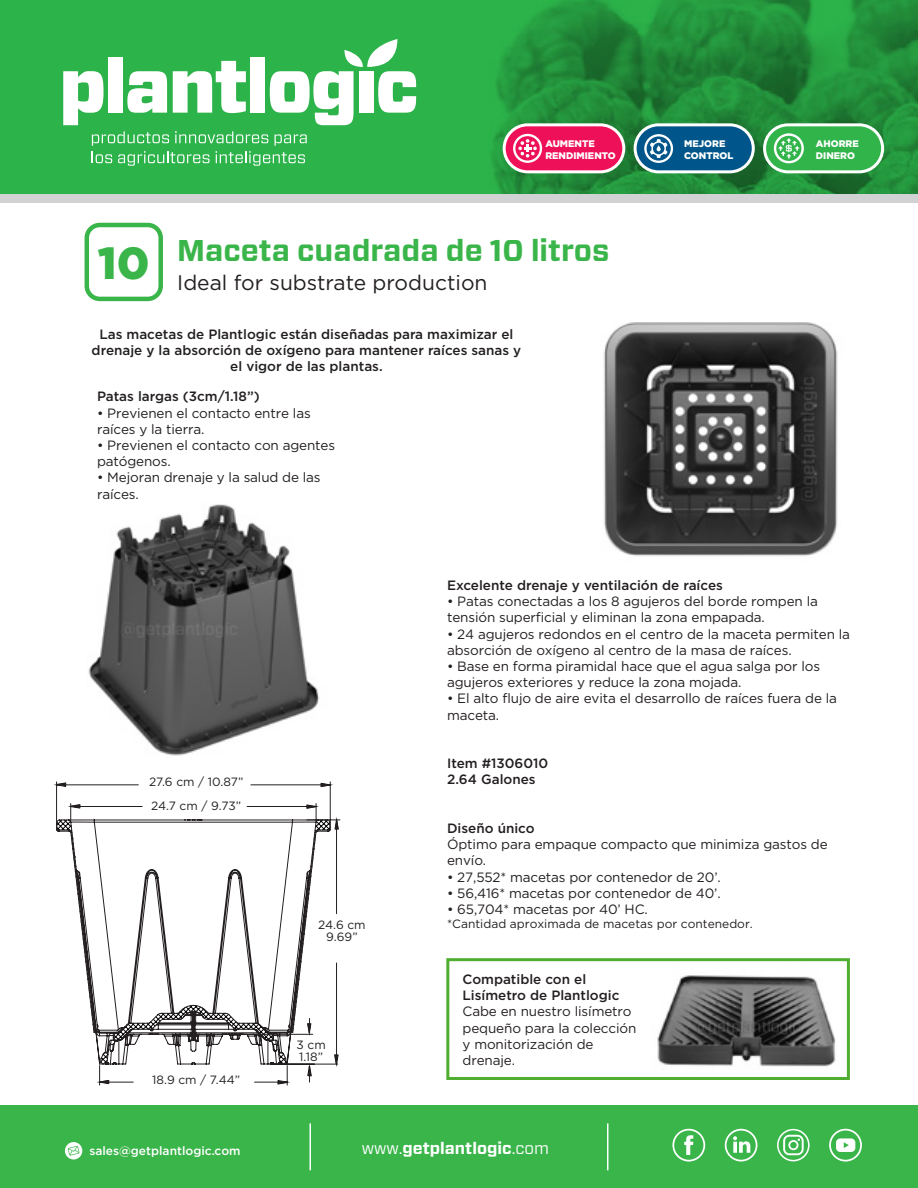
<style>
.page{position:relative;width:918px;height:1188px;background:#fff}
.page>*{position:absolute;margin:0;border:0;box-sizing:border-box;transform-origin:0 0}
.t1{font:900 45px "Gotham";color:#3ab54a}
.t2{font:700 30px "Vitesse Sans";color:#3ab54a}
.t3{font:21px "Gotham";color:#231f20}
.t4{font:700 16.5px "Vitesse Sans";color:#fff}
.t5{font:13.5px/16.2px "Gotham";letter-spacing:-.01em;color:#231f20}
.t6{font:500 13.5px/16.2px "Gotham";color:#231f20}
.t7{font:12px/12px "Gotham";color:#231f20}
.t8{font:500 12px "Gotham";color:#fff}
.t9{font:900 9.6px/11.4px "Gotham";color:#fff}
.s1{font-weight:400}
</style>
<div class="page">
<img style="left:54px;top:504px;width:266px;height:281px">
<img style="left:603px;top:322px;width:235px;height:234px">
<img style="left:657px;top:975px;width:179px;height:92px">
<div style="left:85px;top:223px;width:78px;height:78px;border:4px solid #3ab54a;border-radius:13px"></div>
<div style="left:446px;top:958px;width:404px;height:122px;border:3px solid #4fad2f"></div>
<svg style="left:55px;top:781px;width:285px;height:304px"></svg>
<svg style="left:56px;top:819px;width:275px;height:250px"></svg>
<hr style="left:177px;top:1034px;width:136px;height:1px;background:#231f20">
<hr style="left:247px;top:806px;width:69px;height:1px;background:#231f20">
<hr style="left:71px;top:806px;width:71px;height:1px;background:#231f20">
<svg style="left:316px;top:804px;width:1px;height:16px"></svg>
<svg style="left:70px;top:804px;width:1px;height:17px"></svg>
<hr style="left:255px;top:1082px;width:32px;height:1px;background:#231f20">
<hr style="left:100px;top:1082px;width:33px;height:1px;background:#231f20">
<svg style="left:287px;top:1066px;width:1px;height:19px"></svg>
<svg style="left:99px;top:1066px;width:1px;height:19px"></svg>
<hr style="left:251px;top:785px;width:79px;height:1px;background:#231f20">
<hr style="left:57px;top:785px;width:81px;height:1px;background:#231f20">
<hr style="left:330px;top:782px;width:1px;height:46px;background:#231f20">
<hr style="left:56px;top:782px;width:1px;height:46px;background:#231f20">
<hr style="left:336px;top:963px;width:1px;height:101px;background:#231f20">
<hr style="left:336px;top:820px;width:1px;height:94px;background:#231f20">
<hr style="left:272px;top:1064px;width:66px;height:1px;background:#231f20">
<hr style="left:307px;top:820px;width:33px;height:1px;background:#231f20">
<div style="left:0;top:85px;width:918px;height:118px;background:#d1d2d4"></div>
<img style="left:0;top:0;width:918px;height:193px">
<div style="left:0;top:1105px;width:918px;height:83px;background:#3ab54a"></div>
<svg style="left:672px;top:1129px;width:33px;height:33px"></svg>
<svg style="left:829px;top:1129px;width:33px;height:33px"></svg>
<svg style="left:777px;top:1129px;width:33px;height:32px"></svg>
<svg style="left:725px;top:1129px;width:32px;height:33px"></svg>
<div style="left:65px;top:1142px;width:17px;height:17px;background:#fff;border-radius:50%"></div>
<svg style="left:68px;top:1146px;width:12px;height:10px"></svg>
<hr style="left:607px;top:1123px;width:1px;height:47px;background:#fff">
<hr style="left:310px;top:1123px;width:1px;height:47px;background:#fff">
<div style="left:634px;top:123px;width:121px;height:50px;background:#00568a;border:3px solid #fff;border-radius:23px"></div>
<svg style="left:644px;top:134px;width:29px;height:29px"></svg>
<div style="left:503px;top:123px;width:122px;height:50px;background:#ee1059;border:3px solid #fff;border-radius:23px"></div>
<svg style="left:513px;top:134px;width:29px;height:29px"></svg>
<div style="left:763px;top:123px;width:121px;height:50px;background:#31b44a;border:3px solid #fff;border-radius:23px"></div>
<svg style="left:774px;top:133px;width:30px;height:30px"></svg>
<svg style="left:92px;top:131px;width:215px;height:35px;background:#50c069"></svg>
<svg style="left:63px;top:71px;width:41px;height:54px"></svg>
<div style="left:108px;top:57px;width:15px;height:56px;background:#fff"></div>
<svg style="left:127px;top:71px;width:40px;height:42px"></svg>
<svg style="left:173px;top:61px;width:73px;height:52px"></svg>
<div style="left:250px;top:57px;width:15px;height:56px;background:#fff"></div>
<svg style="left:270px;top:39px;width:146px;height:86px"></svg>
<p class="t9" style="left:545px;top:138px;width:72px">AUMENTE<br>RENDIMIENTO</p>
<p class="t9" style="left:684px;top:138px;width:51px">MEJORE<br>CONTROL</p>
<p class="t9" style="left:816px;top:138px;width:44px">AHORRE<br>DINERO</p>
<h1 class="t1" style="left:98px;top:232px;width:53px">10</h1>
<h2 class="t2" style="left:177px;top:230px;width:434px">Maceta cuadrada de 10 litros</h2>
<h3 class="t3" style="left:177px;top:269px;width:312px">Ideal for substrate production</h3>
<p class="t6" style="left:92px;top:326px;width:431px;text-align:center">Las macetas de Plantlogic están diseñadas para maximizar el drenaje y la absorción de oxígeno para mantener raíces sanas y el vigor de las plantas.</p>
<p class="t6" style="left:97px;top:388px;width:164px">Patas largas (3cm/1.18”)</p>
<p class="t5" style="left:97px;top:404px;width:215px">• Previenen el contacto entre las raíces y la tierra.</p>
<p class="t5" style="left:97px;top:437px;width:240px">• Previenen el contacto con agentes patógenos.</p>
<p class="t5" style="left:97px;top:469px;width:225px">• Mejoran drenaje y la salud de las raíces.</p>
<p class="t7" style="left:149px;top:770px;width:96px;line-height:23.4px">27.6 cm / 10.87”<br>24.7 cm / 9.73”</p>
<p class="t7" style="left:152px;top:1074px;width:90px">18.9 cm / 7.44”</p>
<p class="t7" style="left:318px;top:918px;width:49px;text-align:center">24.6 cm<br>9.69”</p>
<p class="t7" style="left:297px;top:1038px;width:31px">3 cm<br>1.18”</p>
<p class="t6" style="left:447px;top:577px;width:277px">Excelente drenaje y ventilación de raíces</p>
<p class="t5" style="left:447px;top:593px;width:372px">• Patas conectadas a los 8 agujeros del borde rompen la tensión superficial y eliminan la zona empapada.</p>
<p class="t5" style="left:447px;top:625px;width:405px">• 24 agujeros redondos en el centro de la maceta permiten la absorción de oxígeno al centro de la masa de raíces.</p>
<p class="t5" style="left:447px;top:658px;width:375px">• Base en forma piramidal hace que el agua salga por los agujeros exteriores y reduce la zona mojada.</p>
<p class="t5" style="left:447px;top:690px;width:391px">• El alto flujo de aire evita el desarrollo de raíces fuera de la maceta.</p>
<p class="t6" style="left:447px;top:755px;width:103px">Item #1306010<br>2.64 Galones</p>
<p class="t6" style="left:447px;top:820px;width:89px">Diseño único</p>
<p class="t5" style="left:447px;top:836px;width:382px">Óptimo para empaque compacto que minimiza gastos de envío.</p>
<p class="t5" style="left:447px;top:868px;width:275px">• 27,552* macetas por contenedor de 20’.</p>
<p class="t5" style="left:447px;top:885px;width:275px">• 56,416* macetas por contenedor de 40’.</p>
<p class="t5" style="left:447px;top:901px;width:202px">• 65,704* macetas por 40’ HC.</p>
<p class="t7" style="left:447px;top:918px;width:307px">*Cantidad aproximada de macetas por contenedor.</p>
<p class="t6" style="left:463px;top:971px;width:158px">Compatible con el<br>Lisímetro de Plantlogic</p>
<p class="t5" style="left:463px;top:1003px;width:175px">Cabe en nuestro lisímetro pequeño para la colección y monitorización de drenaje.</p>
<p class="t8" style="left:89px;top:1143px;width:153px">sales@getplantlogic.com</p>
<p class="t4" style="left:362px;top:1137px;width:189px"><span class="s1">www.</span>getplantlogic<span class="s1">.com</span></p>
</div>
